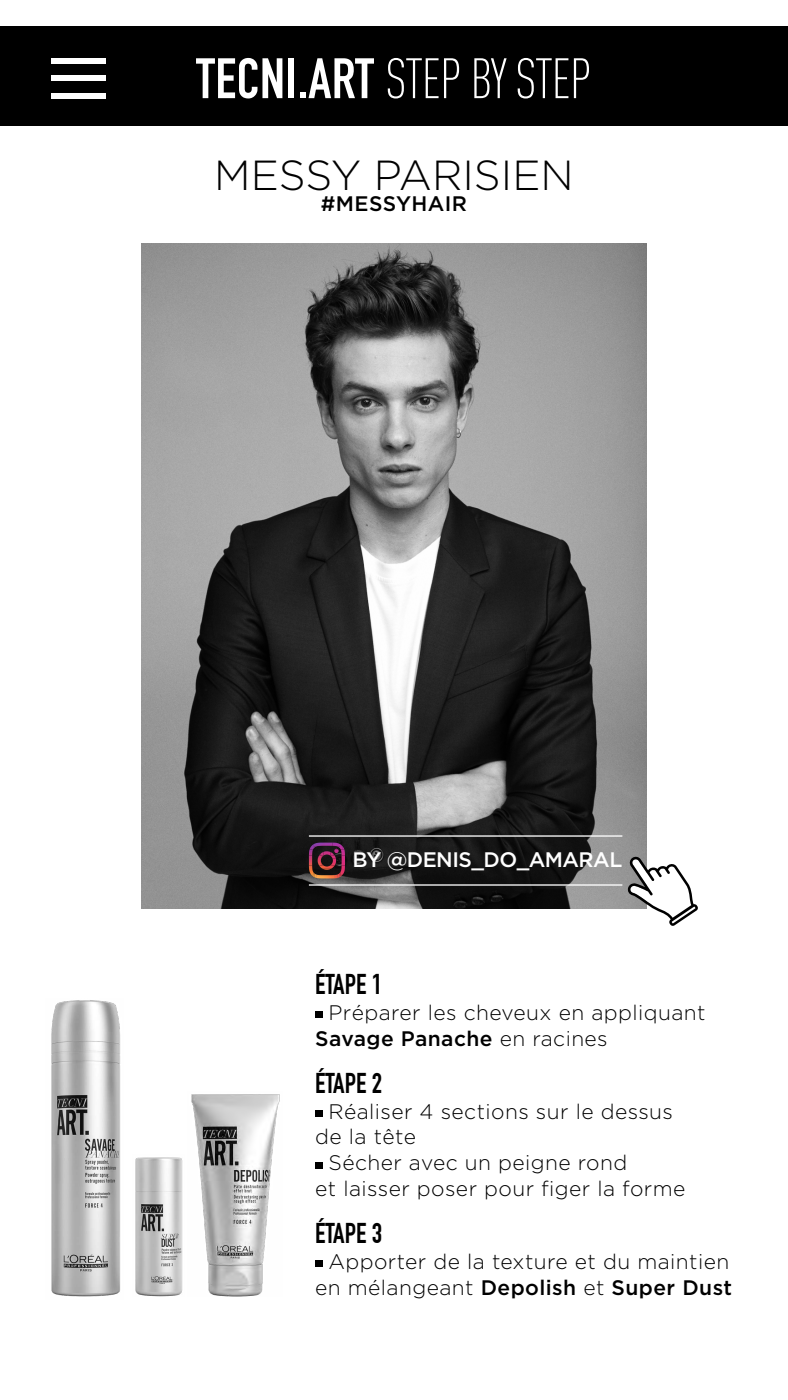
<style>
.page{position:relative;width:788px;height:1400px;background:#fff}
.page>*{position:absolute;margin:0;border:0;box-sizing:border-box;transform-origin:0 0}
.t1{font:300 56px "DIN Cond";letter-spacing:-.025em;color:#fff}
.t2{font:300 42px "Gotham";color:#000}
.t3{font:700 28px "DIN Condensed";color:#000}
.t4{font:300 21px/25.9px "Gotham";letter-spacing:.02em;color:#000}
.t5{font:500 21px "Gotham";letter-spacing:-.025em;color:#fff}
.t6{font:500 21px "Gotham";letter-spacing:.02em;color:#000}
.s1{font-family:"DIN Condensed";font-weight:700}
.s2{font-weight:500}
</style>
<div class="page">
<img style="left:142px;top:243px;width:504px;height:665px">
<div style="left:315px;top:1011px;width:7px;height:7px;background:#000"></div>
<div style="left:315px;top:1110px;width:7px;height:7px;background:#000"></div>
<div style="left:315px;top:1162px;width:7px;height:7px;background:#000"></div>
<div style="left:315px;top:1260px;width:7px;height:7px;background:#000"></div>
<svg style="left:309px;top:843px;width:36px;height:35px"></svg>
<hr style="left:309px;top:835px;width:313px;height:2px;background:#fff">
<hr style="left:309px;top:884px;width:313px;height:2px;background:#fff">
<svg style="left:627px;top:856px;width:71px;height:70px"></svg>
<img style="left:51px;top:1000px;width:70px;height:297px">
<img style="left:191px;top:1094px;width:89px;height:203px">
<img style="left:135px;top:1157px;width:48px;height:139px">
<div style="left:0;top:26px;width:788px;height:100px;background:#000"></div>
<div style="left:51px;top:58px;width:55px;height:6px;background:#fff"></div>
<div style="left:51px;top:93px;width:55px;height:5px;background:#fff"></div>
<div style="left:51px;top:76px;width:55px;height:5px;background:#fff"></div>
<h1 class="t1" style="left:196px;top:47px;width:397px"><span class="s1">TECNI.ART</span> STEP BY STEP</h1>
<h2 class="t2" style="left:214px;top:152px;width:361px">MESSY PARISIEN</h2>
<p class="t6" style="left:321px;top:192px;width:148px">#MESSYHAIR</p>
<p class="t5" style="left:352px;top:848px;width:271px">BY @DENIS_DO_AMARAL</p>
<h3 class="t3" style="left:315px;top:968px;width:68px">ÉTAPE 1</h3>
<p class="t4" style="left:315px;top:999px;width:392px;text-indent:13px">Préparer les cheveux en appliquant<br><span class="s2">Savage Panache</span> en racines</p>
<h3 class="t3" style="left:315px;top:1066px;width:68px">ÉTAPE 2</h3>
<p class="t4" style="left:328px;top:1098px;width:346px">Réaliser 4 sections sur le dessus</p>
<p class="t4" style="left:315px;top:1124px;width:102px">de la tête</p>
<p class="t4" style="left:328px;top:1150px;width:300px">Sécher avec un peigne rond</p>
<p class="t4" style="left:315px;top:1176px;width:372px">et laisser poser pour figer la forme</p>
<h3 class="t3" style="left:315px;top:1217px;width:68px">ÉTAPE 3</h3>
<p class="t4" style="left:315px;top:1248px;width:418px;text-align:center">Apporter de la texture et du maintien en mélangeant <span class="s2">Depolish</span> et <span class="s2">Super Dust</span></p>
</div>
